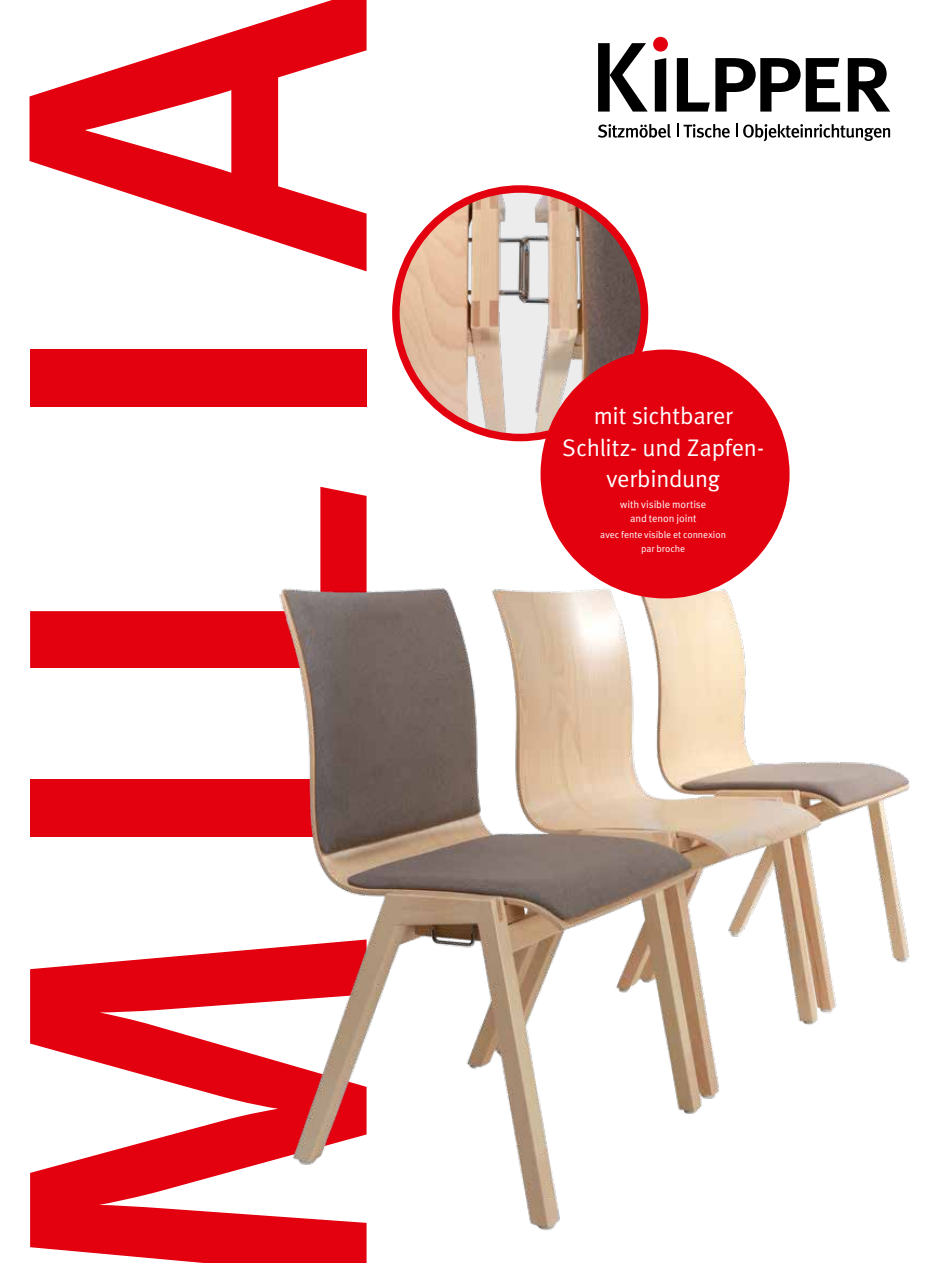
<style>
.page{position:relative;width:936px;height:1263px;background:#fff}
.page>*{position:absolute;margin:0;border:0;box-sizing:border-box;transform-origin:0 0}
.t1{font:486px "Meta Medium LF";letter-spacing:.075em;color:#e3000f}
.t2{font:24px/31.5px "Meta Normal LF";letter-spacing:-.01em;color:#fff;text-align:center}
.t3{font:10.5px/13.5px "Meta Normal LF";letter-spacing:-.005em;color:#fff;text-align:center}
.t4{font:9.75px/13.5px "Meta Normal LF";color:#fff;text-align:center}
</style>
<div class="page">
<img style="left:396px;top:189px;width:248px;height:248px;border-radius:124px">
<img style="left:279px;top:301px;width:631px;height:930px">
<div style="left:544px;top:353px;width:241px;height:242px;background:#e3000f;border-radius:50%"></div>
<div style="left:540px;top:349px;width:249px;height:249px;border:8px solid #e3000f;border-radius:50%"></div>
<svg style="left:598px;top:43px;width:49px;height:69px"></svg>
<svg style="left:654px;top:58px;width:12px;height:54px"></svg>
<svg style="left:676px;top:58px;width:33px;height:54px"></svg>
<svg style="left:715px;top:58px;width:125px;height:54px"></svg>
<svg style="left:847px;top:58px;width:43px;height:54px"></svg>
<div style="left:653px;top:37px;width:15px;height:15px;background:#e3000f;border-radius:50%"></div>
<svg style="left:598px;top:124px;width:72px;height:14px"></svg>
<svg style="left:677px;top:124px;width:52px;height:14px"></svg>
<svg style="left:736px;top:124px;width:1px;height:13px"></svg>
<svg style="left:743px;top:124px;width:147px;height:17px"></svg>
<h1 class="t1" style="left:-84px;top:1307px;width:1320px;rotate:-90deg">MILIA</h1>
<p class="t2" style="left:562px;top:400px;width:203px">mit sichtbarer<br>Schlitz- und Zapfen&shy;verbindung</p>
<p class="t3" style="left:620px;top:498px;width:88px">with visible mortise and tenon joint</p>
<p class="t4" style="left:600px;top:528px;width:127px">avec fente visible et connexion par broche</p>
</div>
